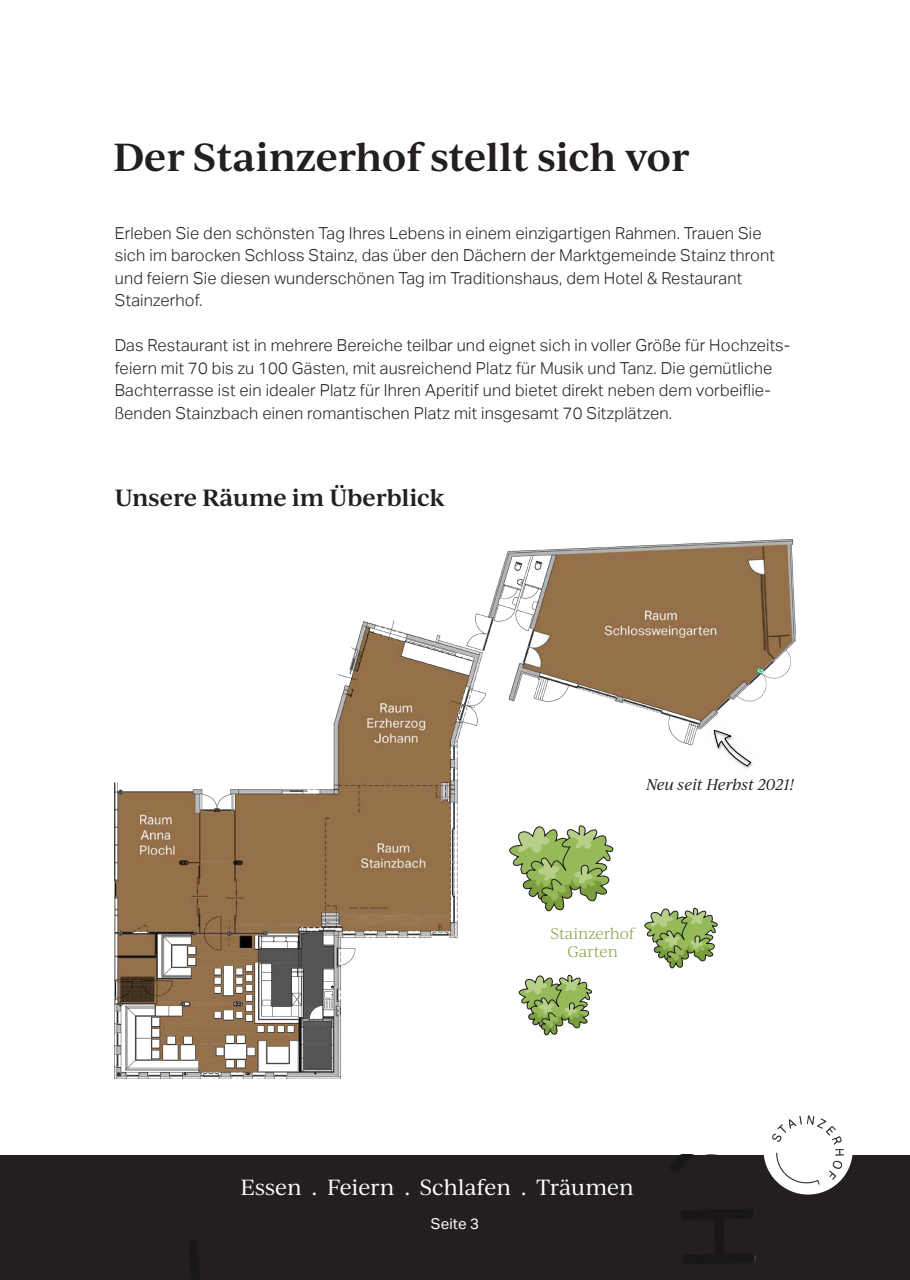
<style>
.page{position:relative;width:910px;height:1280px;background:#fff}
.page>*{position:absolute;margin:0;border:0;box-sizing:border-box;transform-origin:0 0}
.t1{font:600 37.5px "Ivy Journal";letter-spacing:-.005em;color:#231f20}
.t2{font:600 22.5px "Ivy Journal";letter-spacing:-.005em;color:#231f20}
.t3{font:21px "Ivy Journal";color:#fff}
.t4{font:300 16.5px/22.5px "Aktiv Grotesk";letter-spacing:.01em;color:#231f20}
.t5{font:italic 15px "Ivy Journal";letter-spacing:-.01em;color:#231f20}
.t6{font:300 15px "Ivy Journal";color:#7a9e3d}
.t7{font:15px "Aktiv Grotesk";letter-spacing:.01em;color:#fff}
</style>
<div class="page">
<div style="left:0;top:1155px;width:910px;height:125px;background:#231f20"></div>
<img style="left:189px;top:1155px;width:567px;height:125px">
<img style="left:763px;top:1115px;width:90px;height:80px">
<img style="left:115px;top:539px;width:680px;height:539px">
<img style="left:703px;top:720px;width:56px;height:54px">
<svg style="left:714px;top:729px;width:38px;height:38px"></svg>
<svg style="left:506px;top:824px;width:109px;height:89px"></svg>
<svg style="left:642px;top:907px;width:77px;height:63px"></svg>
<p class="t1" style="left:113px;top:129px;width:578px">Der Stainzerhof stellt sich vor</p>
<p class="t4" style="left:115px;top:222px;width:662px">Erleben Sie den schönsten Tag Ihres Lebens in einem einzigartigen Rahmen. Trauen Sie sich im barocken Schloss Stainz, das über den Dächern der Marktgemeinde Stainz thront und feiern Sie diesen wunderschönen Tag im Traditionshaus, dem Hotel &amp; Restaurant Stainzerhof.</p>
<p class="t4" style="left:115px;top:334px;width:677px">Das Restaurant ist in mehrere Bereiche teilbar und eignet sich in voller Größe für Hochzeits&shy;feiern mit 70 bis zu 100 Gästen, mit ausreichend Platz für Musik und Tanz. Die gemütliche Bachterrasse ist ein idealer Platz für Ihren Aperitif und bietet direkt neben dem vorbeiflie&shy;ßenden Stainzbach einen romantischen Platz mit insgesamt 70 Sitzplätzen.</p>
<p class="t2" style="left:115px;top:481px;width:332px">Unsere Räume im Überblick</p>
<p class="t5" style="left:646px;top:774px;width:149px">Neu seit Herbst 2021!</p>
<p class="t6" style="left:551px;top:923px;width:86px">Stainzerhof</p>
<p class="t6" style="left:567px;top:941px;width:52px">Garten</p>
<p class="t3" style="left:241px;top:1173px;width:395px">Essen . Feiern . Schlafen . Träumen</p>
<p class="t7" style="left:431px;top:1215px;width:50px">Seite 3</p>
</div>
